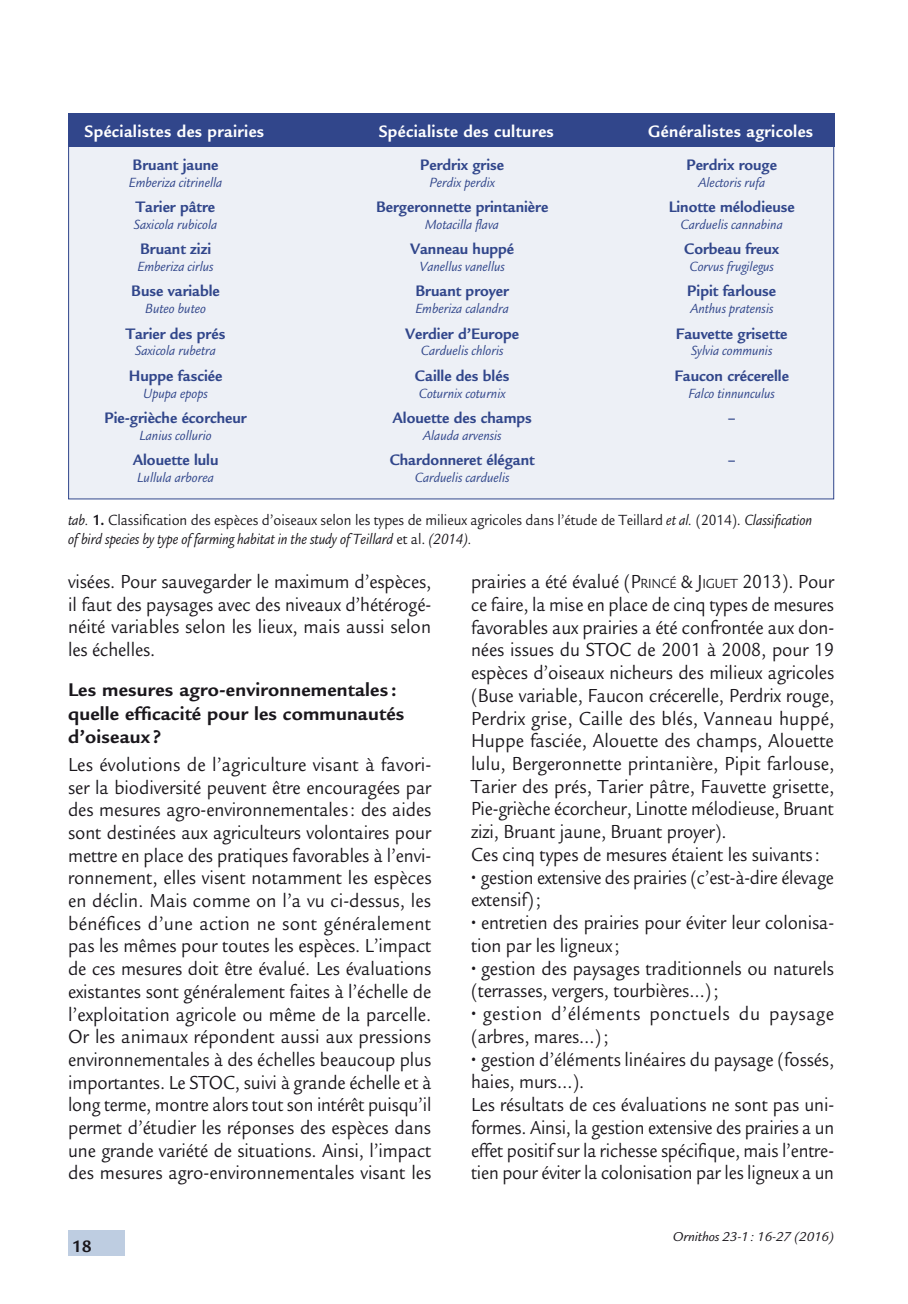
<style>
.page{position:relative;width:908px;height:1304px;background:#fff}
.page>*{position:absolute;margin:0;border:0;box-sizing:border-box;transform-origin:0 0}
.t1{font:20.4px/22.8px "Legacy Sans LT";letter-spacing:-.005em;color:#1a171c;scale:.9 1}
.t2{font:20.4px/22.6px "Legacy Sans LT";letter-spacing:-.005em;color:#1a171c;text-align:justify;scale:.92 1}
.t3{font:20.4px/22.8px "Legacy Sans LT";letter-spacing:-.005em;color:#1a171c;scale:.88 1}
.t4{font:20.4px/22.8px "Legacy Sans LT";letter-spacing:.03em;color:#1a171c;scale:.92 1}
.t5{font:700 20px/23.2px "Legacy Sans LT";letter-spacing:.01em;color:#1a171c}
.t6{font:700 18px "Legacy Sans LT";letter-spacing:.02em;color:#fff;scale:.95 1}
.t7{font:700 18px "Legacy Sans LT";color:#1a171c}
.t8{font:700 16.4px "Legacy Sans LT";color:#31468b;scale:.95 1}
.t9{font:16px/19px "Legacy Sans LT";letter-spacing:-.005em;color:#1a171c;scale:.9 1}
.t10{font:italic 14.4px "Legacy Sans LT";color:#31468b;scale:.95 1}
.t11{font:italic 14px "Legacy Sans LT";letter-spacing:-.01em;color:#1a171c;scale:1.05 1}
.s1{font-style:italic}
.s2{font-weight:700}
.s3{font-style:inherit}
.s4{font-size:14.4px}
</style>
<div class="page">
<div style="left:69px;top:116px;width:764px;height:383px;background:#edf0f6"></div>
<div style="left:68px;top:113px;width:765px;height:34px;background:#31468b"></div>
<div style="left:68px;top:1230px;width:57px;height:26px;background:#becde1"></div>
<p class="t6" style="left:85px;top:121px;width:190px">Spécialistes des prairies</p>
<p class="t6" style="left:378px;top:121px;width:186px">Spécialiste des cultures</p>
<p class="t6" style="left:648px;top:121px;width:175px">Généralistes agricoles</p>
<p class="t8" style="left:132px;top:155px;width:92px">Bruant jaune</p>
<p class="t8" style="left:420px;top:155px;width:90px">Perdrix grise</p>
<p class="t8" style="left:686px;top:155px;width:97px">Perdrix rouge</p>
<p class="t10" style="left:129px;top:174px;width:100px">Emberiza citrinella</p>
<p class="t10" style="left:429px;top:174px;width:70px">Perdix perdix</p>
<p class="t10" style="left:697px;top:174px;width:72px">Alectoris rufa</p>
<p class="t8" style="left:136px;top:198px;width:85px">Tarier pâtre</p>
<p class="t8" style="left:376px;top:198px;width:183px">Bergeronnette printanière</p>
<p class="t8" style="left:668px;top:198px;width:134px">Linotte mélodieuse</p>
<p class="t10" style="left:134px;top:217px;width:89px">Saxicola rubicola</p>
<p class="t10" style="left:425px;top:217px;width:79px">Motacilla flava</p>
<p class="t10" style="left:680px;top:217px;width:109px">Carduelis cannabina</p>
<p class="t8" style="left:140px;top:240px;width:76px">Bruant zizi</p>
<p class="t8" style="left:410px;top:240px;width:111px">Vanneau huppé</p>
<p class="t8" style="left:684px;top:240px;width:101px">Corbeau freux</p>
<p class="t10" style="left:137px;top:259px;width:82px">Emberiza cirlus</p>
<p class="t10" style="left:419px;top:259px;width:91px">Vanellus vanellus</p>
<p class="t10" style="left:689px;top:259px;width:90px">Corvus frugilegus</p>
<p class="t8" style="left:131px;top:282px;width:95px">Buse variable</p>
<p class="t8" style="left:415px;top:282px;width:100px">Bruant proyer</p>
<p class="t8" style="left:687px;top:282px;width:95px">Pipit farlouse</p>
<p class="t10" style="left:145px;top:301px;width:65px">Buteo buteo</p>
<p class="t10" style="left:415px;top:301px;width:100px">Emberiza calandra</p>
<p class="t10" style="left:689px;top:301px;width:89px">Anthus pratensis</p>
<p class="t8" style="left:126px;top:324px;width:106px">Tarier des prés</p>
<p class="t8" style="left:405px;top:324px;width:121px">Verdier d’Europe</p>
<p class="t8" style="left:675px;top:324px;width:119px">Fauvette grisette</p>
<p class="t10" style="left:135px;top:343px;width:86px">Saxicola rubetra</p>
<p class="t10" style="left:421px;top:343px;width:88px">Carduelis chloris</p>
<p class="t10" style="left:690px;top:343px;width:87px">Sylvia communis</p>
<p class="t8" style="left:129px;top:366px;width:100px">Huppe fasciée</p>
<p class="t8" style="left:415px;top:366px;width:101px">Caille des blés</p>
<p class="t8" style="left:674px;top:366px;width:122px">Faucon crécerelle</p>
<p class="t10" style="left:143px;top:385px;width:69px">Upupa epops</p>
<p class="t10" style="left:418px;top:385px;width:93px">Coturnix coturnix</p>
<p class="t10" style="left:688px;top:385px;width:92px">Falco tinnunculus</p>
<p class="t8" style="left:104px;top:408px;width:151px">Pie-grièche écorcheur</p>
<p class="t8" style="left:392px;top:408px;width:148px">Alouette des champs</p>
<p class="t8" style="left:727px;top:408px;width:10px">–</p>
<p class="t10" style="left:139px;top:428px;width:78px">Lanius collurio</p>
<p class="t10" style="left:422px;top:428px;width:84px">Alauda arvensis</p>
<p class="t8" style="left:133px;top:451px;width:92px">Alouette lulu</p>
<p class="t8" style="left:389px;top:451px;width:154px">Chardonneret élégant</p>
<p class="t8" style="left:727px;top:451px;width:10px">–</p>
<p class="t10" style="left:137px;top:470px;width:82px">Lullula arborea</p>
<p class="t10" style="left:414px;top:470px;width:101px">Carduelis carduelis</p>
<p class="t9" style="left:68px;top:511px;width:827px"><span class="s1">tab.</span> <span class="s2">1.</span> Classification des espèces d’oiseaux selon les types de milieux agricoles dans l’étude de Teillard <span class="s1">et al.</span> (2014). <span class="s1">Classification of bird species by type of farming habitat in the study of Teillard</span> et al. <span class="s1">(2014).</span></p>
<p class="t1" style="left:68px;top:571px;width:405px;text-align:justify">visées. Pour sauvegarder le maximum d’espèces, il faut des paysages avec des niveaux d’hétérogé&shy;néité variables selon les lieux, mais aussi selon les échelles.</p>
<p class="t5" style="left:68px;top:679px;width:337px">Les mesures agro-environnementales : quelle efficacité pour les communautés d’oiseaux ?</p>
<p class="t2" style="left:68px;top:754px;width:396px">Les évolutions de l’agriculture visant à favori&shy;ser la biodiversité peuvent être encouragées par des mesures agro-environnementales: des aides sont destinées aux agriculteurs volontaires pour mettre en place des pratiques favorables à l’envi&shy;ronnement, elles visent notamment les espèces en déclin. Mais comme on l’a vu ci-dessus, les bénéfices d’une action ne sont généralement pas les mêmes pour toutes les espèces. L’impact de ces mesures doit être évalué. Les évaluations existantes sont généralement faites à l’échelle de l’exploitation agricole ou même de la parcelle.<br>Or les animaux répondent aussi aux pressions environnementales à des échelles beaucoup plus importantes. Le STOC, suivi à grande échelle et à long terme, montre alors tout son intérêt puisqu’il permet d’étudier les réponses des espèces dans une grande variété de situations. Ainsi, l’impact des mesures agro-environnementales visant les</p>
<p class="t7" style="left:72px;top:1236px;width:21px">18</p>
<p class="t1" style="left:471px;top:570px;width:405px">prairies a été évalué (<span class="s3">P</span><span class="s4">RINCÉ</span> <span class="s3">&amp; J</span><span class="s4">IGUET</span> 2013). Pour ce faire, la mise en place de cinq types de mesures favorables aux prairies a été confrontée aux don&shy;nées issues du STOC de 2001 à 2008, pour 19 espèces d’oiseaux nicheurs des milieux agricoles (Buse variable, Faucon crécerelle, Perdrix rouge, Perdrix grise, Caille des blés, Vanneau huppé, Huppe fasciée, Alouette des champs, Alouette lulu, Bergeronnette printanière, Pipit farlouse, Tarier des prés, Tarier pâtre, Fauvette grisette, Pie-grièche écorcheur, Linotte mélodieuse, Bruant zizi, Bruant jaune, Bruant proyer).<br>Ces cinq types de mesures étaient les suivants:</p>
<p class="t3" style="left:471px;top:866px;width:414px"><span class="s2">•</span> gestion extensive des prairies (c’est-à-dire élevage extensif);</p>
<p class="t1" style="left:471px;top:912px;width:405px"><span class="s2">•</span> entretien des prairies pour éviter leur colonisa&shy;tion par les ligneux;</p>
<p class="t1" style="left:471px;top:957px;width:404px"><span class="s2">•</span> gestion des paysages traditionnels ou naturels (terrasses, vergers, tourbières…);</p>
<p class="t4" style="left:471px;top:1002px;width:396px"><span class="s2">•</span> gestion d’éléments ponctuels du paysage (arbres, mares…);</p>
<p class="t1" style="left:471px;top:1048px;width:405px"><span class="s2">•</span> gestion d’éléments linéaires du paysage (fossés, haies, murs…).<br>Les résultats de ces évaluations ne sont pas uni&shy;formes. Ainsi, la gestion extensive des prairies a un effet positif sur la richesse spécifique, mais l’entre&shy;tien pour éviter la colonisation par les ligneux a un</p>
<p class="t11" style="left:672px;top:1228px;width:155px">Ornithos 23-1: 16-27 (2016)</p>
</div>
